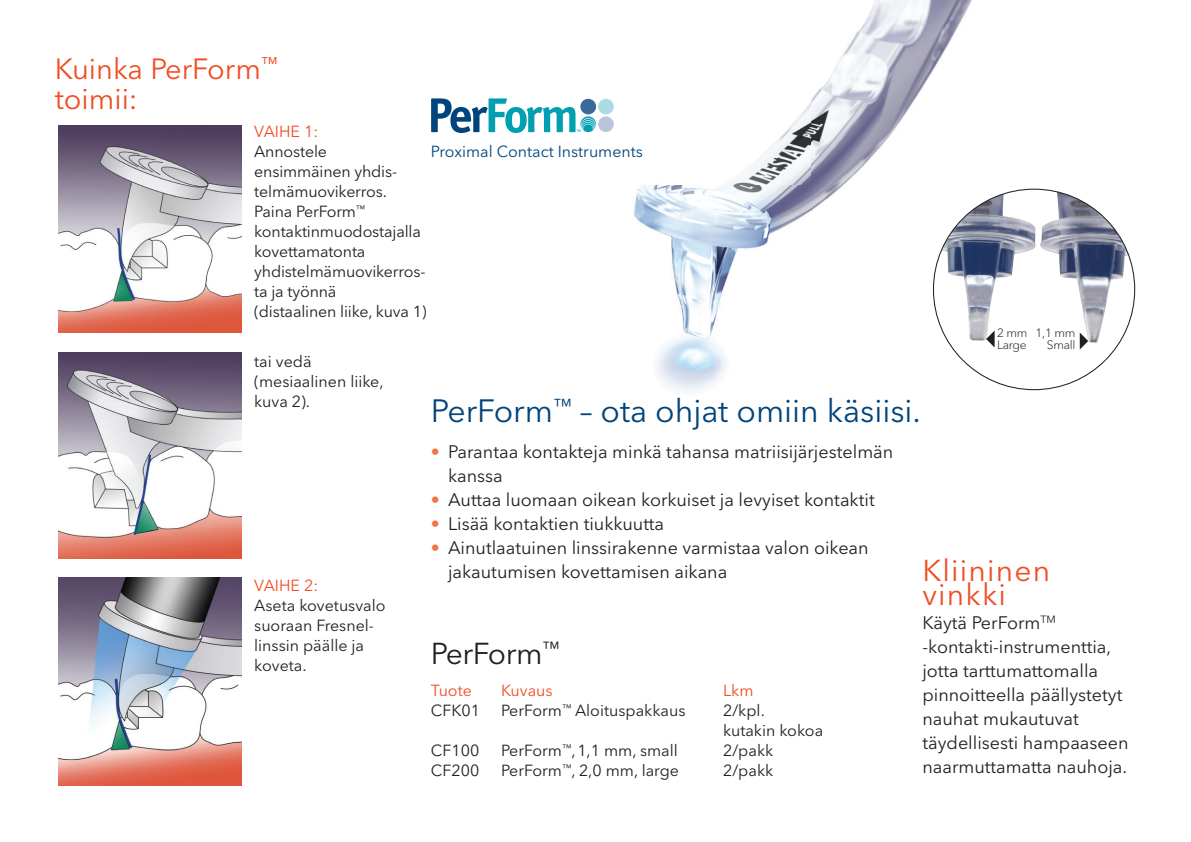
<style>
.page{position:relative;width:1191px;height:842px;background:#fff}
.page>*{position:absolute;margin:0;border:0;box-sizing:border-box;transform-origin:0 0}
.t1{font:32px "Avenir Next World";color:#00447b}
.t2{font:30px/24px "Avenir Next World";letter-spacing:.04em;color:#f04d22}
.t3{font:30px "Avenir Next World";letter-spacing:-.015em;color:#231f20}
.t4{font:29px/30px "Avenir Next World";color:#f04d22}
.t5{font:18px/24px "Avenir Next World";color:#231f20}
.t6{font:16px/20px "Avenir Next World";letter-spacing:-.01em;color:#231f20}
.t7{font:16px "Avenir Next World";color:#f04d22}
.t8{font:16px "Avenir Next World";color:#00447b}
.t9{font:300 12px/12px "Avenir Next World";letter-spacing:-.02em;color:#231f20}
.s1{color:#f37442}
</style>
<div class="page">
<img style="left:598px;top:0;width:374px;height:392px">
<svg style="left:933px;top:189px;width:202px;height:201px"></svg>
<img style="left:58px;top:125px;width:183px;height:207px">
<img style="left:58px;top:353px;width:183px;height:205px">
<img style="left:58px;top:578px;width:183px;height:207px">
<div style="left:598px;top:99px;width:16px;height:15px;background:#aadbe3;border-radius:50%"></div>
<div style="left:598px;top:116px;width:16px;height:16px;background:#b8c5dc;border-radius:50%"></div>
<svg style="left:431px;top:98px;width:165px;height:35px"></svg>
<svg style="left:986px;top:330px;width:8px;height:17px"></svg>
<svg style="left:1079px;top:333px;width:9px;height:16px"></svg>
<h3 class="t4" style="left:55px;top:54px;width:225px">Kuinka PerForm<sup>™ </sup>toimii:</h3>
<p class="t7" style="left:254px;top:119px;width:65px">VAIHE 1:</p>
<p class="t6" style="left:254px;top:142px;width:174px">Annostele ensimmäinen yhdis&shy;telmämuovikerros.<br>Paina PerForm<sup>™ </sup>kontaktinmuodostajalla kovettamatonta yhdistelmämuovikerros&shy;ta ja työnnä<br>(distaalinen liike, kuva 1)</p>
<p class="t8" style="left:431px;top:139px;width:213px">Proximal Contact Instruments</p>
<p class="t6" style="left:254px;top:351px;width:131px">tai vedä (mesiaalinen liike, kuva 2).</p>
<h1 class="t1" style="left:431px;top:385px;width:491px">PerForm<sup>™</sup> – ota ohjat omiin käsiisi.</h1>
<p class="t9" style="left:997px;top:327px;width:32px">2 mm<br>Large</p>
<p class="t9" style="left:1035px;top:327px;width:41px;text-align:right">1,1 mm<br>Small</p>
<p class="t7" style="left:254px;top:573px;width:65px">VAIHE 2:</p>
<p class="t6" style="left:254px;top:596px;width:133px">Aseta kovetusvalo suoraan Fresnel&shy;linssin päälle ja koveta.</p>
<p class="t5" style="left:448px;top:440px;width:447px;text-indent:-17px"><span class="s1">•</span> Parantaa kontakteja minkä tahansa matriisijärjestelmän kanssa</p>
<p class="t5" style="left:431px;top:488px;width:445px"><span class="s1">•</span> Auttaa luomaan oikean korkuiset ja levyiset kontaktit</p>
<p class="t5" style="left:431px;top:512px;width:235px"><span class="s1">•</span> Lisää kontaktien tiukkuutta</p>
<p class="t5" style="left:448px;top:536px;width:422px;text-indent:-17px"><span class="s1">•</span> Ainutlaatuinen linssirakenne varmistaa valon oikean jakautumisen kovettamisen aikana</p>
<h2 class="t3" style="left:431px;top:630px;width:130px">PerForm<sup>™</sup></h2>
<p class="t7" style="left:431px;top:678px;width:42px">Tuote</p>
<p class="t7" style="left:501px;top:678px;width:53px">Kuvaus</p>
<p class="t7" style="left:723px;top:678px;width:32px">Lkm</p>
<p class="t6" style="left:431px;top:701px;width:51px">CFK01</p>
<p class="t6" style="left:501px;top:701px;width:186px">PerForm<sup>™</sup> Aloituspakkaus</p>
<p class="t6" style="left:723px;top:701px;width:102px">2/kpl.<br>kutakin kokoa</p>
<p class="t6" style="left:431px;top:741px;width:50px">CF100</p>
<p class="t6" style="left:501px;top:741px;width:178px">PerForm<sup>™</sup>,1,1 mm, small</p>
<p class="t6" style="left:723px;top:741px;width:52px">2/pakk</p>
<p class="t6" style="left:431px;top:761px;width:50px">CF200</p>
<p class="t6" style="left:501px;top:761px;width:179px">PerForm<sup>™</sup>, 2,0 mm, large</p>
<p class="t6" style="left:723px;top:761px;width:52px">2/pakk</p>
<h2 class="t2" style="left:922px;top:559px;width:129px">Kliininen vinkki</h2>
<p class="t5" style="left:922px;top:611px;width:208px">Käytä PerForm<sup>TM </sup>-kontakti-instrumenttia, jotta tarttumattomalla pinnoitteella päällystetyt nauhat mukautuvat täydellisesti hampaaseen naarmuttamatta nauhoja.</p>
</div>
